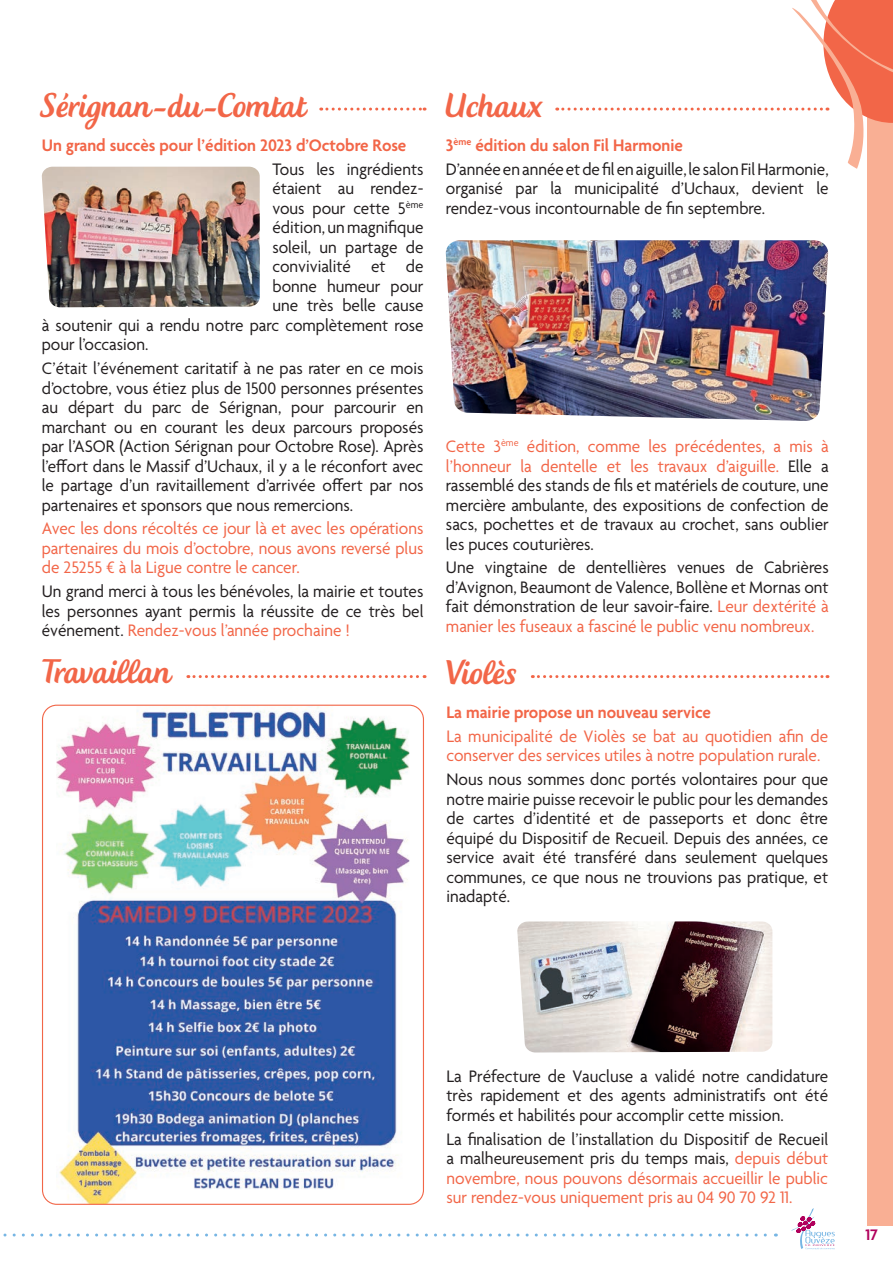
<style>
.page{position:relative;width:893px;height:1263px;background:#fff}
.page>*{position:absolute;margin:0;border:0;box-sizing:border-box;transform-origin:0 0}
.t1{font:45px "Creamy Script";letter-spacing:-.005em;color:#f26648}
.t2{font:18px/19.5px "Agenda";color:#231f20;text-align:justify;scale:.96 1}
.t3{font:18px/19.5px "Agenda";color:#f26648;text-align:justify;scale:.96 1}
.t4{font:600 18px "Agenda";color:#f26648;scale:.96 1}
.t5{font:600 16.5px "Agenda";color:#b1015c}
.s1{color:#f26648}
.s2{font-weight:600;color:#f26648}
.s3{color:#231f20}
</style>
<div class="page">
<svg style="left:3px;top:1233px;width:773px;height:3px"></svg>
<svg style="left:791px;top:1208px;width:44px;height:41px"></svg>
<div style="left:867px;top:10px;width:26px;height:1216px;background:#f9af94"></div>
<img style="left:446px;top:240px;width:382px;height:181px">
<img style="left:517px;top:921px;width:255px;height:131px">
<svg style="left:321px;top:108px;width:104px;height:3px"></svg>
<svg style="left:532px;top:675px;width:296px;height:3px"></svg>
<svg style="left:188px;top:675px;width:237px;height:3px"></svg>
<svg style="left:557px;top:0;width:336px;height:169px"></svg>
<img style="left:42px;top:167px;width:218px;height:140px">
<img style="left:56px;top:707px;width:353px;height:496px">
<h1 class="t1" style="left:42px;top:84px;width:266px">Sérignan-du-Comtat</h1>
<p class="t4" style="left:42px;top:136px;width:381px">Un grand succès pour l’édition 2023 d’Octobre Rose</p>
<p class="t2" style="left:272px;top:160px;width:159px">Tous les ingrédients</p>
<p class="t2" style="left:272px;top:180px;width:159px">étaient au rendez-</p>
<p class="t2" style="left:272px;top:199px;width:159px">vous pour cette 5<sup>ème</sup></p>
<p class="t2" style="left:272px;top:219px;width:159px">édition, un magnifique</p>
<p class="t2" style="left:272px;top:238px;width:159px">soleil, un partage de</p>
<p class="t2" style="left:272px;top:258px;width:159px">convivialité et de</p>
<p class="t2" style="left:272px;top:277px;width:159px">bonne humeur pour</p>
<p class="t2" style="left:272px;top:297px;width:159px">une très belle cause</p>
<p class="t2" style="left:42px;top:316px;width:399px">à soutenir qui a rendu notre parc complètement rose</p>
<p class="t2" style="left:42px;top:336px;width:112px">pour l’occasion.</p>
<p class="t2" style="left:42px;top:360px;width:399px">C’était l’événement caritatif à ne pas rater en ce mois d’octobre, vous étiez plus de 1500 personnes présentes au départ du parc de Sérignan, pour parcourir en marchant ou en courant les deux parcours proposés par l’ASOR (Action Sérignan pour Octobre Rose). Après l’effort dans le Massif d’Uchaux, il y a le réconfort avec le partage d’un ravitaillement d’arrivée offert par nos partenaires et sponsors que nous remercions.</p>
<p class="t3" style="left:42px;top:520px;width:399px">Avec les dons récoltés ce jour là et avec les opérations partenaires du mois d’octobre, nous avons reversé plus de 25255 € à la Ligue contre le cancer.</p>
<p class="t2" style="left:42px;top:583px;width:399px">Un grand merci à tous les bénévoles, la mairie et toutes les personnes ayant permis la réussite de ce très bel événement. <span class="s1">Rendez-vous l’année prochaine !</span></p>
<h1 class="t1" style="left:42px;top:650px;width:131px">Travaillan</h1>
<h1 class="t1" style="left:446px;top:84px;width:97px">Uchaux</h1>
<p class="t2" style="left:446px;top:135px;width:400px;line-height:23.7px"><span class="s2">3</span><sup>ème</sup> <span class="s2">édition du salon Fil Harmonie<br></span>D’année en année et de fil en aiguille, le salon Fil Harmonie,</p>
<p class="t2" style="left:446px;top:180px;width:400px">organisé par la municipalité d’Uchaux, devient le rendez-vous incontournable de fin septembre.</p>
<p class="t2" style="left:446px;top:438px;width:400px"><span class="s1">Cette 3</span><sup>ème</sup> <span class="s1">édition, comme les précédentes, a mis à l’honneur la dentelle et les travaux d’aiguille.</span> Elle a rassemblé des stands de fils et matériels de couture, une mercière ambulante, des expositions de confection de sacs, pochettes et de travaux au crochet, sans oublier les puces couturières.</p>
<p class="t2" style="left:446px;top:559px;width:400px">Une vingtaine de dentellières venues de Cabrières d’Avignon, Beaumont de Valence, Bollène et Mornas ont fait démonstration de leur savoir-faire. <span class="s1">Leur dextérité à manier les fuseaux a fasciné le public venu nombreux.</span></p>
<h1 class="t1" style="left:446px;top:651px;width:72px">Violès</h1>
<p class="t4" style="left:446px;top:703px;width:277px">La mairie propose un nouveau service</p>
<p class="t3" style="left:446px;top:727px;width:399px">La municipalité de Violès se bat au quotidien afin de conserver des services utiles à notre population rurale.</p>
<p class="t2" style="left:446px;top:771px;width:399px">Nous nous sommes donc portés volontaires pour que notre mairie puisse recevoir le public pour les demandes de cartes d’identité et de passeports et donc être équipé du Dispositif de Recueil. Depuis des années, ce service avait été transféré dans seulement quelques communes, ce que nous ne trouvions pas pratique, et inadapté.</p>
<p class="t2" style="left:446px;top:1067px;width:399px">La Préfecture de Vaucluse a validé notre candidature très rapidement et des agents administratifs ont été formés et habilités pour accomplir cette mission.</p>
<p class="t3" style="left:446px;top:1130px;width:399px"><span class="s3">La finalisation de l’installation du Dispositif de Recueil a malheureusement pris du temps mais,</span> depuis début novembre, nous pouvons désormais accueillir le public sur rendez-vous uniquement pris au 04 90 70 92 11.</p>
<p class="t5" style="left:865px;top:1226px;width:14px">17</p>
</div>
